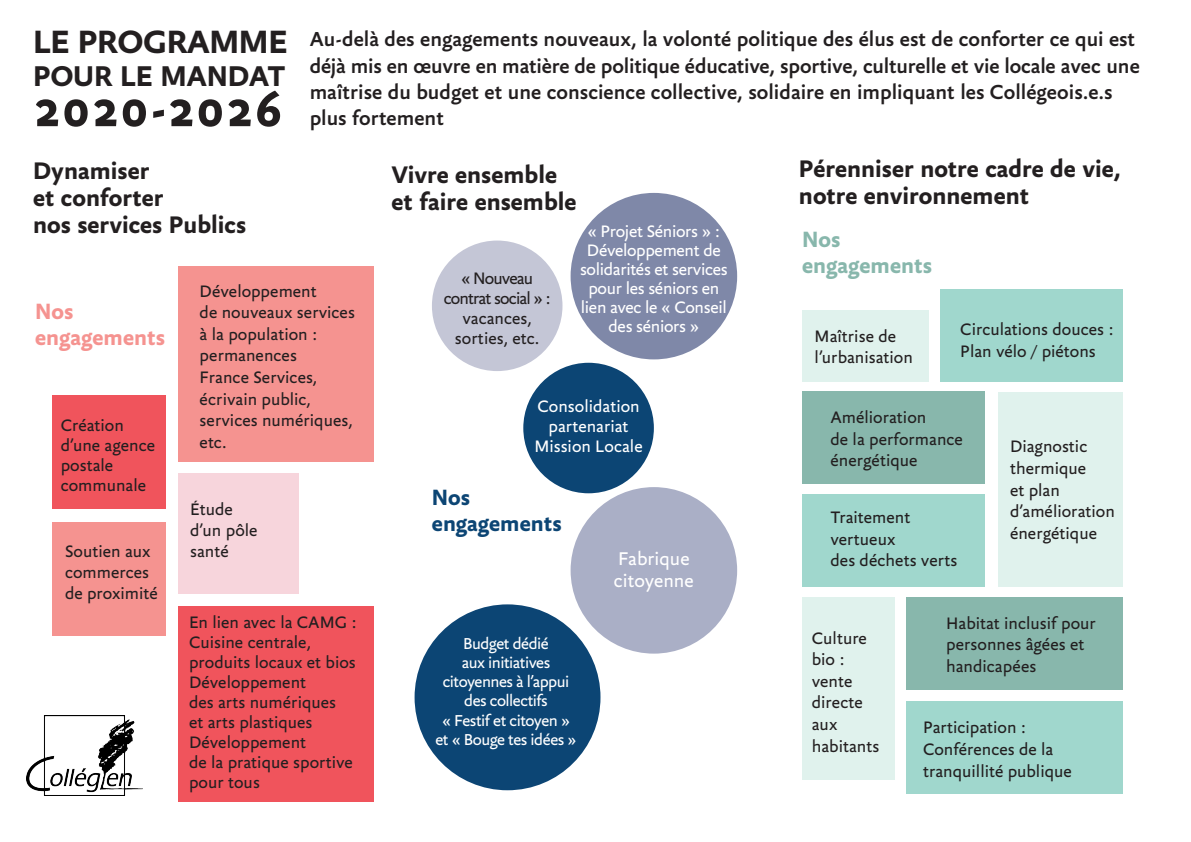
<style>
.page{position:relative;width:1191px;height:842px;background:#fff}
.page>*{position:absolute;margin:0;border:0;box-sizing:border-box;transform-origin:0 0}
.t1{font:700 55px "Yoga Sans Pro";letter-spacing:.03em;color:#231f20}
.t2{font:700 35px "Yoga Sans Pro";letter-spacing:-.01em;color:#231f20}
.t3{font:700 31px "Yoga Sans Pro";color:#231f20}
.t4{font:700 26px "Yoga Sans Pro";color:#231f20}
.t5{font:700 24px "Yoga Sans Pro";color:#f59390}
.t6{font:700 24px "Yoga Sans Pro";color:#0c4574}
.t7{font:700 24px "Yoga Sans Pro";color:#88b7ac}
.t8{font:500 22px/26.4px "Yoga Sans Pro";color:#231f20}
.t9{font:20px "Yoga Sans Pro";color:#fff}
.t10{font:18px/21.6px "Yoga Sans Pro";color:#231f20}
.t11{font:18px/19px "Yoga Sans Pro";letter-spacing:-.02em;color:#fff;text-align:center}
.t12{font:18px/20px "Yoga Sans Pro";color:#fff;text-align:center}
.t13{font:18px "Yoga Sans Pro";letter-spacing:-.05em;color:#231f20}
.t14{font:17.1px/19.1px "Yoga Sans Pro";letter-spacing:-.03em;color:#fff;text-align:center}
</style>
<div class="page">
<img style="left:27px;top:716px;width:115px;height:80px">
<div style="left:52px;top:522px;width:114px;height:113px;background:#f59390"></div>
<div style="left:178px;top:267px;width:195px;height:195px;background:#f59390"></div>
<div style="left:52px;top:395px;width:114px;height:114px;background:#f0545c"></div>
<div style="left:178px;top:473px;width:120px;height:121px;background:#f7d5dc"></div>
<div style="left:179px;top:606px;width:195px;height:195px;background:#f0545c"></div>
<div style="left:432px;top:241px;width:130px;height:130px;background:#c4c6d6;border-radius:50%"></div>
<div style="left:570px;top:193px;width:167px;height:166px;background:#7f88a8;border-radius:50%"></div>
<div style="left:523px;top:363px;width:131px;height:130px;background:#0c4574;border-radius:50%"></div>
<div style="left:414px;top:604px;width:186px;height:186px;background:#0c4574;border-radius:50%"></div>
<div style="left:570px;top:487px;width:167px;height:167px;background:#aaafc6;border-radius:50%"></div>
<div style="left:940px;top:289px;width:183px;height:92px;background:#a0d7cd"></div>
<div style="left:802px;top:391px;width:183px;height:93px;background:#88b7ac"></div>
<div style="left:997px;top:392px;width:125px;height:195px;background:#e0f2ed"></div>
<div style="left:802px;top:494px;width:183px;height:93px;background:#a0d7cd"></div>
<div style="left:802px;top:597px;width:92px;height:183px;background:#e0f2ed"></div>
<div style="left:906px;top:597px;width:216px;height:93px;background:#88b7ac"></div>
<div style="left:906px;top:701px;width:216px;height:92px;background:#a0d7cd"></div>
<div style="left:802px;top:310px;width:126px;height:71px;background:#e0f2ed"></div>
<p class="t2" style="left:33px;top:22px;width:256px">LE PROGRAMME</p>
<p class="t3" style="left:33px;top:58px;width:254px">POUR LE MANDAT</p>
<p class="t1" style="left:33px;top:76px;width:251px">2020-2026</p>
<p class="t8" style="left:310px;top:26px;width:831px">Au-delà des engagements nouveaux, la volonté politique des élus est de conforter ce qui est déjà mis en œuvre en matière de politique éducative, sportive, culturelle et vie locale avec une maîtrise du budget et une conscience collective, solidaire en impliquant les Collégeois.e.s plus fortement</p>
<p class="t4" style="left:33px;top:156px;width:118px">Dynamiser</p>
<p class="t4" style="left:33px;top:183px;width:132px">et conforter</p>
<p class="t4" style="left:33px;top:210px;width:214px">nos services Publics</p>
<p class="t5" style="left:35px;top:297px;width:40px">Nos</p>
<p class="t5" style="left:35px;top:323px;width:131px">engagements</p>
<p class="t10" style="left:61px;top:415px;width:96px;line-height:20px">Création d’une agence postale</p>
<p class="t10" style="left:61px;top:474px;width:87px">communale</p>
<p class="t10" style="left:65px;top:540px;width:87px;line-height:21px">Soutien aux commerces</p>
<p class="t10" style="left:65px;top:582px;width:94px">de proximité</p>
<p class="t10" style="left:200px;top:280px;width:119px">Développement</p>
<p class="t10" style="left:200px;top:301px;width:157px">de nouveaux services</p>
<p class="t10" style="left:200px;top:323px;width:119px">à la population :</p>
<p class="t10" style="left:200px;top:345px;width:99px">permanences</p>
<p class="t10" style="left:200px;top:366px;width:119px">France Services,</p>
<p class="t10" style="left:200px;top:388px;width:113px">écrivain public,</p>
<p class="t10" style="left:200px;top:409px;width:155px">services numériques,</p>
<p class="t10" style="left:200px;top:431px;width:28px">etc.</p>
<p class="t10" style="left:190px;top:498px;width:44px">Étude</p>
<p class="t10" style="left:190px;top:519px;width:69px">d’un pôle</p>
<p class="t10" style="left:190px;top:540px;width:40px">santé</p>
<p class="t10" style="left:189px;top:612px;width:169px;line-height:20px">En lien avec la CAMG :<br>Cuisine centrale,</p>
<p class="t10" style="left:189px;top:652px;width:168px">produits locaux et bios</p>
<p class="t10" style="left:189px;top:672px;width:119px">Développement</p>
<p class="t10" style="left:189px;top:692px;width:149px">des arts numériques</p>
<p class="t10" style="left:189px;top:712px;width:125px">et arts plastiques</p>
<p class="t10" style="left:189px;top:732px;width:119px">Développement</p>
<p class="t10" style="left:189px;top:752px;width:165px;line-height:20px">de la pratique sportive pour tous</p>
<p class="t4" style="left:391px;top:160px;width:167px">Vivre ensemble</p>
<p class="t4" style="left:391px;top:187px;width:187px">et faire ensemble</p>
<p class="t13" style="left:461px;top:268px;width:73px">« Nouveau</p>
<p class="t13" style="left:444px;top:288px;width:109px">contrat social » :</p>
<p class="t10" style="left:462px;top:307px;width:71px">vacances,</p>
<p class="t10" style="left:455px;top:327px;width:86px">sorties, etc.</p>
<p class="t11" style="left:580px;top:222px;width:149px">« Projet Séniors » :<br>Développement de solidarités et services pour les séniors en lien avec le « Conseil des séniors »</p>
<p class="t12" style="left:537px;top:396px;width:104px">Consolidation partenariat</p>
<p class="t12" style="left:534px;top:436px;width:110px">Mission Locale</p>
<p class="t6" style="left:432px;top:483px;width:40px">Nos</p>
<p class="t6" style="left:432px;top:509px;width:131px">engagements</p>
<p class="t14" style="left:463px;top:634px;width:87px">Budget dédié</p>
<p class="t14" style="left:462px;top:653px;width:90px">aux initiatives</p>
<p class="t14" style="left:443px;top:672px;width:128px">citoyennes à l’appui</p>
<p class="t14" style="left:464px;top:691px;width:85px">des collectifs</p>
<p class="t14" style="left:435px;top:710px;width:143px">« Festif et citoyen » et « Bouge tes idées »</p>
<p class="t9" style="left:618px;top:546px;width:73px">Fabrique</p>
<p class="t9" style="left:614px;top:568px;width:81px">citoyenne</p>
<p class="t4" style="left:799px;top:154px;width:323px">Pérenniser notre cadre de vie,</p>
<p class="t4" style="left:799px;top:181px;width:231px">notre environnement</p>
<p class="t7" style="left:802px;top:226px;width:40px">Nos</p>
<p class="t7" style="left:802px;top:252px;width:131px">engagements</p>
<p class="t10" style="left:814px;top:325px;width:100px">Maîtrise de l’urbanisation</p>
<p class="t10" style="left:960px;top:319px;width:155px">Circulations douces :</p>
<p class="t10" style="left:960px;top:340px;width:137px">Plan vélo / piétons</p>
<p class="t10" style="left:830px;top:406px;width:97px">Amélioration</p>
<p class="t10" style="left:830px;top:428px;width:134px">de la performance</p>
<p class="t10" style="left:830px;top:450px;width:89px">énergétique</p>
<p class="t10" style="left:830px;top:506px;width:81px">Traitement</p>
<p class="t10" style="left:830px;top:528px;width:66px">vertueux</p>
<p class="t10" style="left:830px;top:549px;width:128px">des déchets verts</p>
<p class="t10" style="left:1010px;top:436px;width:79px">Diagnostic</p>
<p class="t10" style="left:1010px;top:457px;width:78px">thermique</p>
<p class="t10" style="left:1010px;top:479px;width:51px">et plan</p>
<p class="t10" style="left:1010px;top:501px;width:106px">d’amélioration énergétique</p>
<p class="t10" style="left:812px;top:627px;width:57px">Culture bio : vente</p>
<p class="t10" style="left:812px;top:692px;width:52px">directe aux</p>
<p class="t10" style="left:812px;top:735px;width:69px">habitants</p>
<p class="t10" style="left:946px;top:612px;width:151px">Habitat inclusif pour personnes âgées et handicapées</p>
<p class="t10" style="left:923px;top:717px;width:105px">Participation :</p>
<p class="t10" style="left:923px;top:738px;width:132px">Conférences de la</p>
<p class="t10" style="left:923px;top:760px;width:150px">tranquillité publique</p>
</div>
